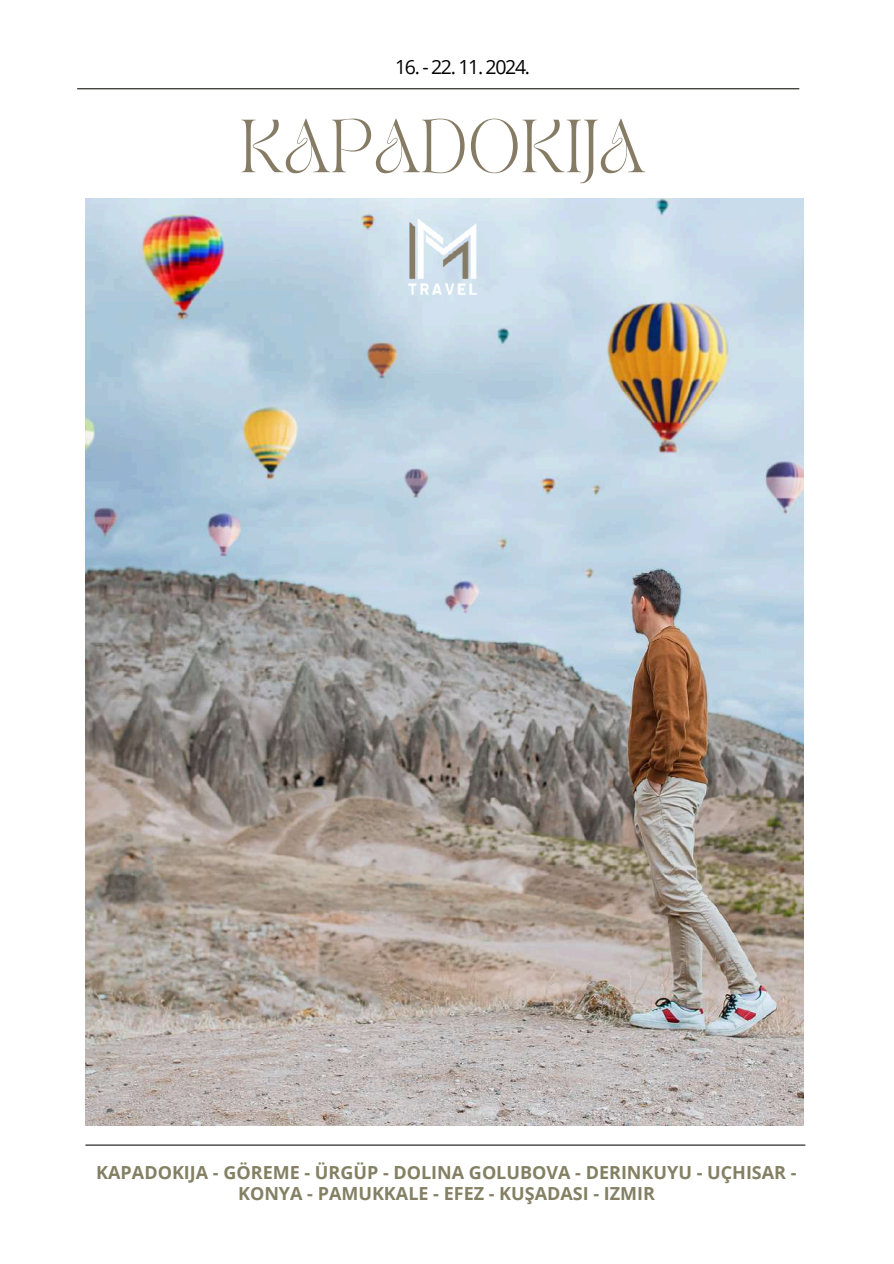
<style>
.page{position:relative;width:894px;height:1264px;background:#fff}
.page>*{position:absolute;margin:0;border:0;box-sizing:border-box;transform-origin:0 0}
.t1{font:52.5px "TAN PEARL Regular";color:#867c66}
.t2{font:19.5px "Open Sans";letter-spacing:-.065em;color:#000}
.t3{font:700 18px/21.3px "Open Sans";color:#848064;text-align:center}
</style>
<div class="page">
<img style="left:85px;top:198px;width:718px;height:927px">
<hr style="left:85px;top:1144px;width:720px;height:1px;background:#171714">
<img style="left:397px;top:216px;width:86px;height:86px">
<hr style="left:77px;top:88px;width:722px;height:1px;background:#171714">
<p class="t2" style="left:395px;top:54px;width:136px">16. - 22. 11. 2024.</p>
<h1 class="t1" style="left:240px;top:119px;width:407px">KAPADOKIJA</h1>
<p class="t3" style="left:96px;top:1161px;width:701px">KAPADOKIJA - GÖREME - ÜRGÜP - DOLINA GOLUBOVA - DERINKUYU - UÇHISAR -<br>KONYA - PAMUKKALE - EFEZ - KUŞADASI - IZMIR</p>
</div>
